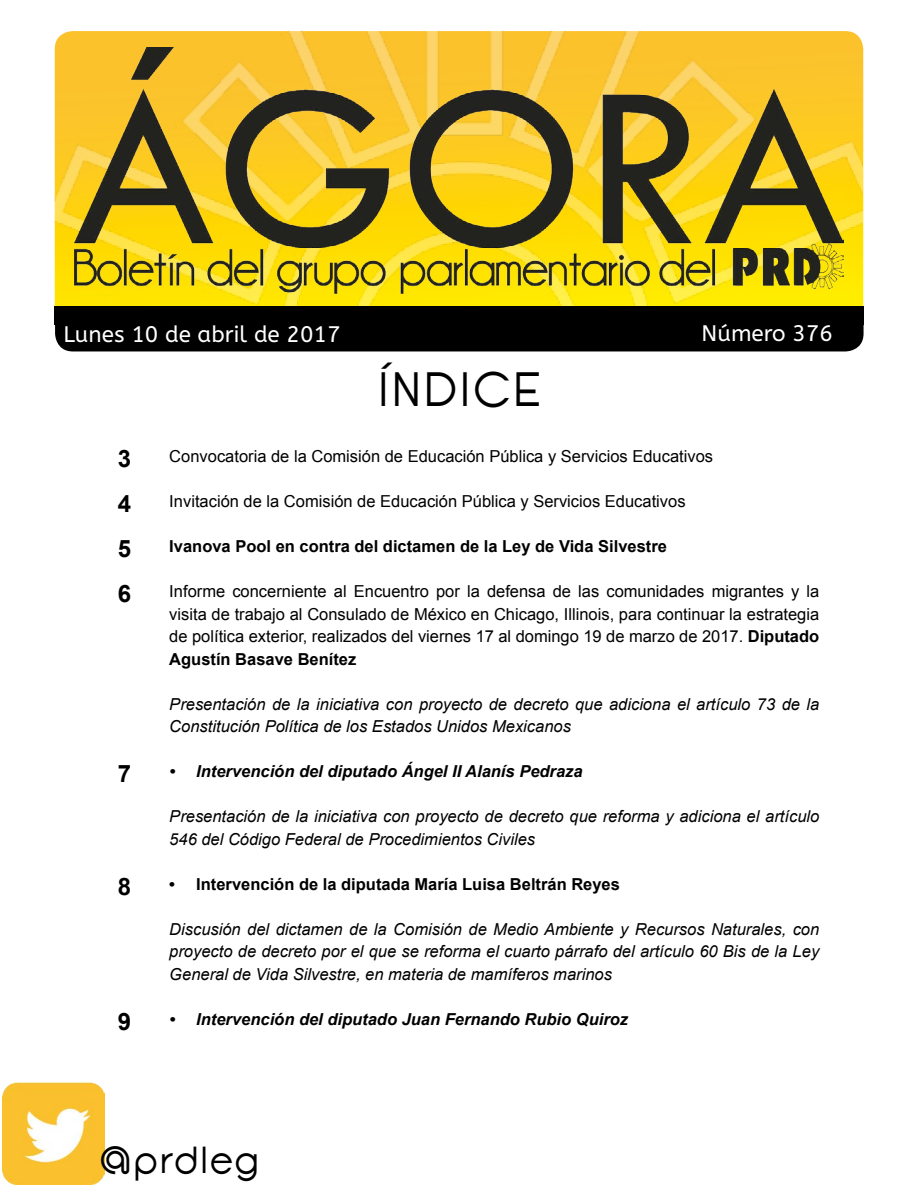
<style>
.page{position:relative;width:918px;height:1188px;background:#fff}
.page>*{position:absolute;margin:0;border:0;box-sizing:border-box;transform-origin:0 0}
.t1{font:48px "Opificio";color:#000}
.t2{font:37.5px "Opificio";color:#000}
.t3{font:700 24px/45px "Arial";color:#000;text-align:justify}
.t4{font:22.5px "A Bee Zee";color:#fff}
.t5{font:italic 16.5px/22.5px "Arial";color:#000}
.t6{font:16.5px/22.5px "Arial";color:#000;text-align:justify}
.t7{font:700 16.5px "Arial";color:#000}
.t8{font:italic 700 16.5px "Arial";color:#000}
.s1{font-weight:700}
</style>
<div class="page">
<img style="left:54px;top:30px;width:808px;height:285px">
<div style="left:55px;top:306px;width:809px;height:45px;background:#000;border-radius:18px"></div>
<img style="left:75px;top:48px;width:768px;height:245px">
<div style="left:55px;top:306px;width:809px;height:18px;background:#000"></div>
<img style="left:2px;top:1082px;width:103px;height:103px">
<h3 class="t4" style="left:63px;top:321px;width:279px">Lunes 10 de abril de 2017</h3>
<h3 class="t4" style="left:702px;top:320px;width:133px">Número 376</h3>
<h3 class="t3" style="left:118px;top:437px;width:15px">3<br>4<br>5<br>6</h3>
<h3 class="t3" style="left:118px;top:752px;width:15px">7</h3>
<h3 class="t3" style="left:118px;top:865px;width:15px">8</h3>
<h3 class="t3" style="left:118px;top:1000px;width:15px">9</h3>
<h1 class="t1" style="left:376px;top:360px;width:167px">ÍNDICE</h1>
<p class="t6" style="left:169px;top:445px;width:545px">Convocatoria de la Comisión de Educación Pública y Servicios Educativos</p>
<p class="t6" style="left:169px;top:490px;width:518px">Invitación de la Comisión de Educación Pública y Servicios Educativos</p>
<p class="t7" style="left:169px;top:535px;width:499px">Ivanova Pool en contra del dictamen de la Ley de Vida Silvestre</p>
<p class="t6" style="left:169px;top:580px;width:652px">Informe concerniente al Encuentro por la defensa de las comunidades migrantes y la visita de trabajo al Consulado de México en Chicago, Illinois, para continuar la estrategia de política exterior, realizados del viernes 17 al domingo 19 de marzo de 2017. <span class="s1">Diputado Agustín Basave Benítez</span></p>
<p class="t5" style="left:169px;top:693px;width:652px">Presentación de la iniciativa con proyecto de decreto que adiciona el artículo 73 de la<br>Constitución Política de los Estados Unidos Mexicanos</p>
<p class="t8" style="left:169px;top:760px;width:415px">• Intervención del diputado Ángel II Alanís Pedraza</p>
<p class="t5" style="left:169px;top:805px;width:652px">Presentación de la iniciativa con proyecto de decreto que reforma y adiciona el artículo<br>546 del Código Federal de Procedimientos Civiles</p>
<p class="t7" style="left:169px;top:873px;width:452px">• Intervención de la diputada María Luisa Beltrán Reyes</p>
<p class="t5" style="left:169px;top:918px;width:651px;text-align:justify">Discusión del dictamen de la Comisión de Medio Ambiente y Recursos Naturales, con proyecto de decreto por el que se reforma el cuarto párrafo del artículo 60 Bis de la Ley General de Vida Silvestre, en materia de mamíferos marinos</p>
<p class="t8" style="left:169px;top:1008px;width:460px">• Intervención del diputado Juan Fernando Rubio Quiroz</p>
<h2 class="t2" style="left:98px;top:1137px;width:164px">@prdleg</h2>
</div>
